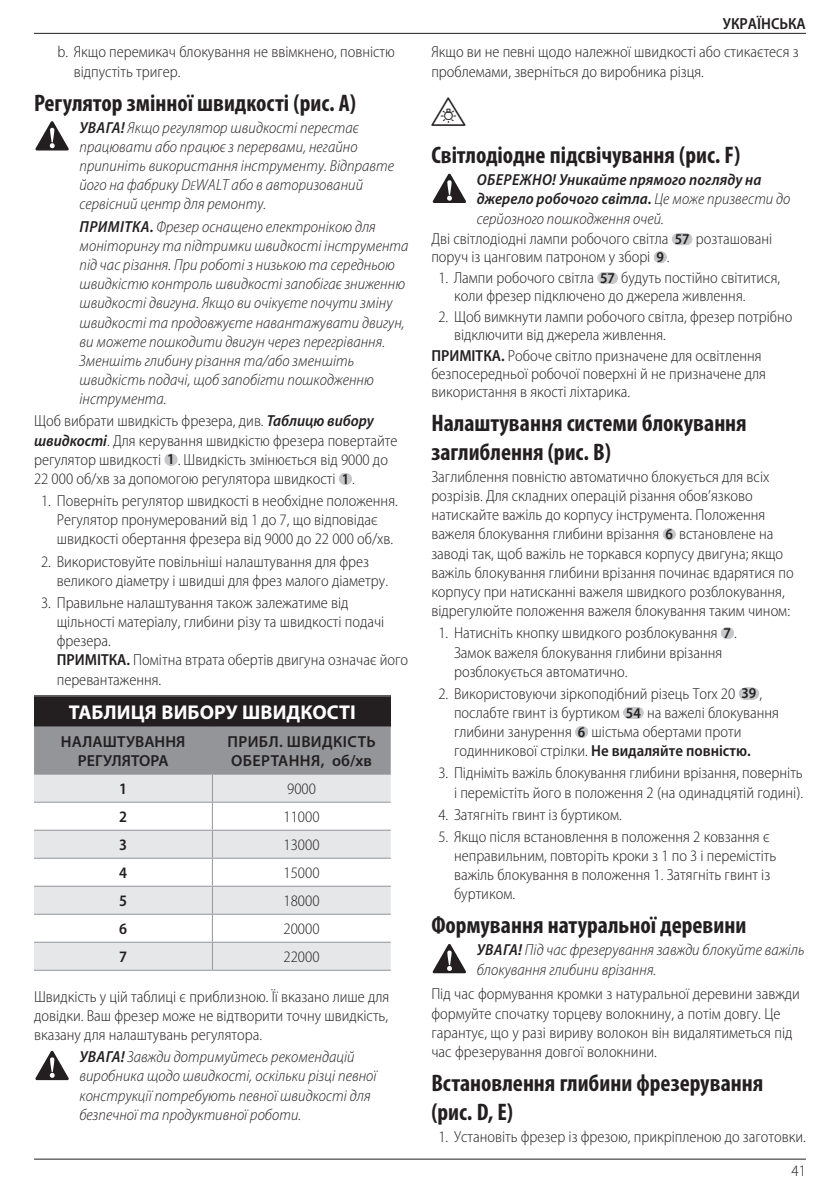
<style>
.page{position:relative;width:840px;height:1191px;background:#fff}
.page>*{position:absolute;margin:0;border:0;box-sizing:border-box;transform-origin:0 0}
.t1{font:64px "Triangle General";color:#231f20}
.H_-_Main{font:48px "UNIVERSAL Symbols 1 0";color:#231f20}
.H_-_Main-2{font:700 condensed 24px/28.8px "Myriad Pro";color:#231f20}
.H_-_Subhead2__center{font:700 20px "Myriad Pro";letter-spacing:.005em;color:#fff}
.B_-__Base{font:300 semi-condensed 16px/19.2px "Myriad Pro";color:#231f20}
.W_-_Symbol_CUSTOM_NO{font:italic 300 semi-condensed 16px/19.2px "Myriad Pro";letter-spacing:.005em;color:#231f20}
.H_-_Main-3{font:300 semi-condensed 16px/19.2px "Myriad Pro";color:#231f20}
.t2{font:italic 600 semi-condensed 16px/19.2px "Myriad Pro";letter-spacing:.005em;color:#231f20}
.B_-_Center{font:300 semi-condensed 16px "Myriad Pro";color:#231f20}
.H_-_Subhead2__center-2{font:600 16px/19.2px "Myriad Pro";letter-spacing:.025em;color:#231f20}
.H_-_Subhead2__center-3{font:600 16px/19.2px "Myriad Pro";letter-spacing:.005em;color:#231f20;text-align:center}
.B_-_Center-2{font:600 semi-condensed 16px "Myriad Pro";color:#231f20}
.s1{font-weight:600}
.s2{font-family:"Myriad Pro Light Semi Cn It SC800";font-weight:400;font-style:normal;font-stretch:normal}
.s3{font-family:"Myriad Pro Light Semi Cn It SC800";font-weight:400;font-style:normal;font-stretch:normal;font-size:12.8px}
.s4{font-weight:600;font-style:italic}
.s5{font-weight:600;font-size:15px}
.s6{font-weight:300}
</style>
<div class="page">
<hr style="left:34px;top:1158px;width:771px;height:1px;background:#231f20">
<hr style="left:34px;top:33px;width:771px;height:1px;background:#231f20">
<svg style="left:668px;top:528px;width:1px;height:12px"></svg>
<svg style="left:726px;top:627px;width:1px;height:12px"></svg>
<svg style="left:744px;top:688px;width:9px;height:11px"></svg>
<svg style="left:628px;top:707px;width:9px;height:11px"></svg>
<svg style="left:580px;top:726px;width:2px;height:12px"></svg>
<svg style="left:677px;top:233px;width:9px;height:12px"></svg>
<svg style="left:659px;top:251px;width:1px;height:12px"></svg>
<svg style="left:602px;top:272px;width:9px;height:12px"></svg>
<svg style="left:170px;top:454px;width:2px;height:11px"></svg>
<svg style="left:344px;top:473px;width:2px;height:12px"></svg>
<div style="left:34px;top:696px;width:356px;height:31px;background:#231f20"></div>
<hr style="left:34px;top:695px;width:178px;height:1px;background:#939598">
<hr style="left:212px;top:695px;width:178px;height:1px;background:#939598">
<hr style="left:34px;top:726px;width:178px;height:1px;background:#939598">
<hr style="left:212px;top:726px;width:178px;height:1px;background:#939598">
<svg style="left:34px;top:727px;width:356px;height:242px"></svg>
<hr style="left:34px;top:969px;width:178px;height:1px;background:#939598">
<hr style="left:212px;top:969px;width:178px;height:1px;background:#939598">
<p class="B_-__Base" style="left:74px;top:43px;width:322px;text-indent:-16px">b. Якщо перемикач блокування не ввімкнено, повністю відпустіть тригер.</p>
<p class="H_-_Main-2" style="left:34px;top:88px;width:323px">Регулятор змінної швидкості (рис. A)</p>
<p class="t1" style="left:34px;top:107px;width:37px">-</p>
<p class="W_-_Symbol_CUSTOM_NO" style="left:79px;top:118px;width:316px"><span class="s1">УВАГА!</span> Якщо регулятор швидкості перестає працювати або працює з перервами, негайно припиніть використання інструменту. Відправте його на фабрику <span class="s2">D</span><span class="s3">e</span><span class="s2">WALT</span> або в авторизований сервісний центр для ремонту.</p>
<p class="W_-_Symbol_CUSTOM_NO" style="left:79px;top:217px;width:330px"><span class="s1">ПРИМІТКА.</span> Фрезер оснащено електронікою для моніторингу та підтримки швидкості інструмента під час різання. При роботі з низькою та середньою швидкістю контроль швидкості запобігає зниженню швидкості двигуна. Якщо ви очікуєте почути зміну швидкості та продовжуєте навантажувати двигун, ви можете пошкодити двигун через перегрівання.<br>Зменшіть глибину різання та/або зменшіть швидкість подачі, щоб запобігти пошкодженню інструмента.</p>
<p class="B_-__Base" style="left:34px;top:412px;width:365px">Щоб вибрати швидкість фрезера, див. <span class="s4">Таблицю вибору швидкості</span>. Для керування швидкістю фрезера повертайте регулятор швидкості <span class="s5">1</span> . Швидкість змінюється від 9000 до 22 000 об/хв за допомогою регулятора швидкості <span class="s5">1</span> .</p>
<p class="B_-__Base" style="left:57px;top:491px;width:342px;text-indent:-16px">1. Поверніть регулятор швидкості в необхідне положення.<br>Регулятор пронумерований від 1 до 7, що відповідає швидкості обертання фрезера від 9000 до 22 000 об/хв.</p>
<p class="B_-__Base" style="left:57px;top:552px;width:332px;text-indent:-16px">2. Використовуйте повільніші налаштування для фрез великого діаметру і швидші для фрез малого діаметру.</p>
<p class="B_-__Base" style="left:57px;top:593px;width:353px;text-indent:-16px">3. Правильне налаштування також залежатиме від щільності матеріалу, глибини різу та швидкості подачі фрезера.<br><span class="s1">ПРИМІТКА.</span> Помітна втрата обертів двигуна означає його перевантаження.</p>
<p class="H_-_Subhead2__center" style="left:69px;top:699px;width:288px">ТАБЛИЦЯ ВИБОРУ ШВИДКОСТІ</p>
<p class="H_-_Subhead2__center-3" style="left:61px;top:731px;width:126px">НАЛАШТУВАННЯ<br>РЕГУЛЯТОРА</p>
<p class="H_-_Subhead2__center-2" style="left:227px;top:731px;width:150px">ПРИБЛ. ШВИДКІСТЬ<br>ОБЕРТАННЯ, об/хв</p>
<p class="B_-_Center-2" style="left:119px;top:780px;width:9px">1</p>
<p class="B_-_Center" style="left:287px;top:780px;width:30px">9000</p>
<p class="B_-_Center-2" style="left:119px;top:808px;width:9px">2</p>
<p class="B_-_Center" style="left:283px;top:808px;width:37px">11000</p>
<p class="B_-_Center-2" style="left:119px;top:836px;width:9px">3</p>
<p class="B_-_Center" style="left:283px;top:836px;width:37px">13000</p>
<p class="B_-_Center-2" style="left:119px;top:864px;width:9px">4</p>
<p class="B_-_Center" style="left:283px;top:864px;width:37px">15000</p>
<p class="B_-_Center-2" style="left:119px;top:892px;width:9px">5</p>
<p class="B_-_Center" style="left:283px;top:892px;width:37px">18000</p>
<p class="B_-_Center-2" style="left:119px;top:920px;width:9px">6</p>
<p class="B_-_Center" style="left:283px;top:920px;width:37px">20000</p>
<p class="B_-_Center-2" style="left:119px;top:948px;width:9px">7</p>
<p class="B_-_Center" style="left:283px;top:948px;width:37px">22000</p>
<p class="B_-__Base" style="left:34px;top:987px;width:356px;text-align:justify">Швидкість у цій таблиці є приблизною. Її вказано лише для довідки. Ваш фрезер може не відтворити точну швидкість, вказану для налаштувань регулятора.</p>
<p class="t1" style="left:34px;top:1036px;width:37px">-</p>
<p class="W_-_Symbol_CUSTOM_NO" style="left:79px;top:1047px;width:298px"><span class="s1">УВАГА!</span> Завжди дотримуйтесь рекомендацій виробника щодо швидкості, оскільки різці певної конструкції потребують певної швидкості для безпечної та продуктивної роботи.</p>
<p class="B_-_Center-2" style="left:722px;top:15px;width:83px">Українська</p>
<p class="B_-__Base" style="left:431px;top:43px;width:368px">Якщо ви не певні щодо належної швидкості або стикаєтеся з проблемами, зверніться до виробника різця.</p>
<p class="H_-_Main" style="left:431px;top:79px;width:36px">■</p>
<p class="H_-_Main-2" style="left:431px;top:140px;width:310px">Світлодіодне підсвічування (рис. F)</p>
<p class="t1" style="left:431px;top:159px;width:37px">-</p>
<p class="t2" style="left:476px;top:170px;width:315px">ОБЕРЕЖНО! Уникайте прямого погляду на джерело робочого світла. <span class="s6">Це може призвести до серйозного пошкодження очей.</span></p>
<p class="B_-__Base" style="left:431px;top:230px;width:342px;line-height:18px">Дві світлодіодні лампи робочого світла <span class="s5">57</span> розташовані поруч із цанговим патроном у зборі <span class="s5">9</span> .</p>
<p class="B_-__Base" style="left:454px;top:269px;width:327px;line-height:18px;text-indent:-16px">1. Лампи робочого світла <span class="s5">57</span> будуть постійно світитися, коли фрезер підключено до джерела живлення.</p>
<p class="B_-__Base" style="left:454px;top:308px;width:340px;line-height:18px;text-indent:-16px">2. Щоб вимкнути лампи робочого світла, фрезер потрібно відключити від джерела живлення.</p>
<p class="B_-__Base" style="left:431px;top:347px;width:336px;line-height:18px"><span class="s1">ПРИМІТКА.</span> Робоче світло призначене для освітлення безпосередньої робочої поверхні й не призначене для використання в якості ліхтарика.</p>
<p class="H_-_Main-2" style="left:431px;top:408px;width:317px">Налаштування системи блокування заглиблення (рис. B)</p>
<p class="B_-__Base" style="left:431px;top:467px;width:364px">Заглиблення повністю автоматично блокується для всіх розрізів. Для складних операцій різання обов’язково натискайте важіль до корпусу інструмента. Положення важеля блокування глибини врізання <span class="s5">6</span> встановлене на заводі так, щоб важіль не торкався корпусу двигуна; якщо важіль блокування глибини врізання починає вдарятися по корпусу при натисканні важеля швидкого розблокування, відрегулюйте положення важеля блокування таким чином:</p>
<p class="B_-__Base" style="left:454px;top:623px;width:284px;text-indent:-16px">1. Натисніть кнопку швидкого розблокування <span class="s5">7</span> .<br>Замок важеля блокування глибини врізання розблокується автоматично.</p>
<p class="B_-__Base" style="left:454px;top:684px;width:326px;text-indent:-16px">2. Використовуючи зіркоподібний різець Torx 20 <span class="s5">39</span> , послабте гвинт із буртиком <span class="s5">54</span> на важелі блокування глибини занурення <span class="s5">6</span> шістьма обертами проти годинникової стрілки. <span class="s1">Не видаляйте повністю.</span></p>
<p class="B_-__Base" style="left:438px;top:764px;width:366px;text-align:right">3. Підніміть важіль блокування глибини врізання, поверніть і перемістіть його в положення 2 (на одинадцятій годині).</p>
<p class="B_-__Base" style="left:438px;top:805px;width:185px">4. Затягніть гвинт із буртиком.</p>
<p class="B_-__Base" style="left:454px;top:827px;width:323px;text-indent:-16px">5. Якщо після встановлення в положення 2 ковзання є неправильним, повторіть кроки з 1 по 3 і перемістіть важіль блокування в положення 1. Затягніть гвинт із буртиком.</p>
<p class="H_-_Main-2" style="left:431px;top:910px;width:316px">Формування натуральної деревини</p>
<p class="t1" style="left:431px;top:929px;width:37px">-</p>
<p class="W_-_Symbol_CUSTOM_NO" style="left:476px;top:941px;width:329px"><span class="s1">УВАГА!</span> Під час фрезерування завжди блокуйте важіль блокування глибини врізання.</p>
<p class="H_-_Main-3" style="left:431px;top:985px;width:370px">Під час формування кромки з натуральної деревини завжди формуйте спочатку торцеву волокнину, а потім довгу. Це гарантує, що у разі вириву волокон він видалятиметься під час фрезерування довгої волокнини.</p>
<p class="H_-_Main-2" style="left:431px;top:1068px;width:333px">Встановлення глибини фрезерування (рис. D, E)</p>
<p class="B_-__Base" style="left:438px;top:1127px;width:369px">1. Установіть фрезер із фрезою, прикріпленою до заготовки.</p>
<p class="B_-__Base" style="left:791px;top:1161px;width:16px">41</p>
</div>
